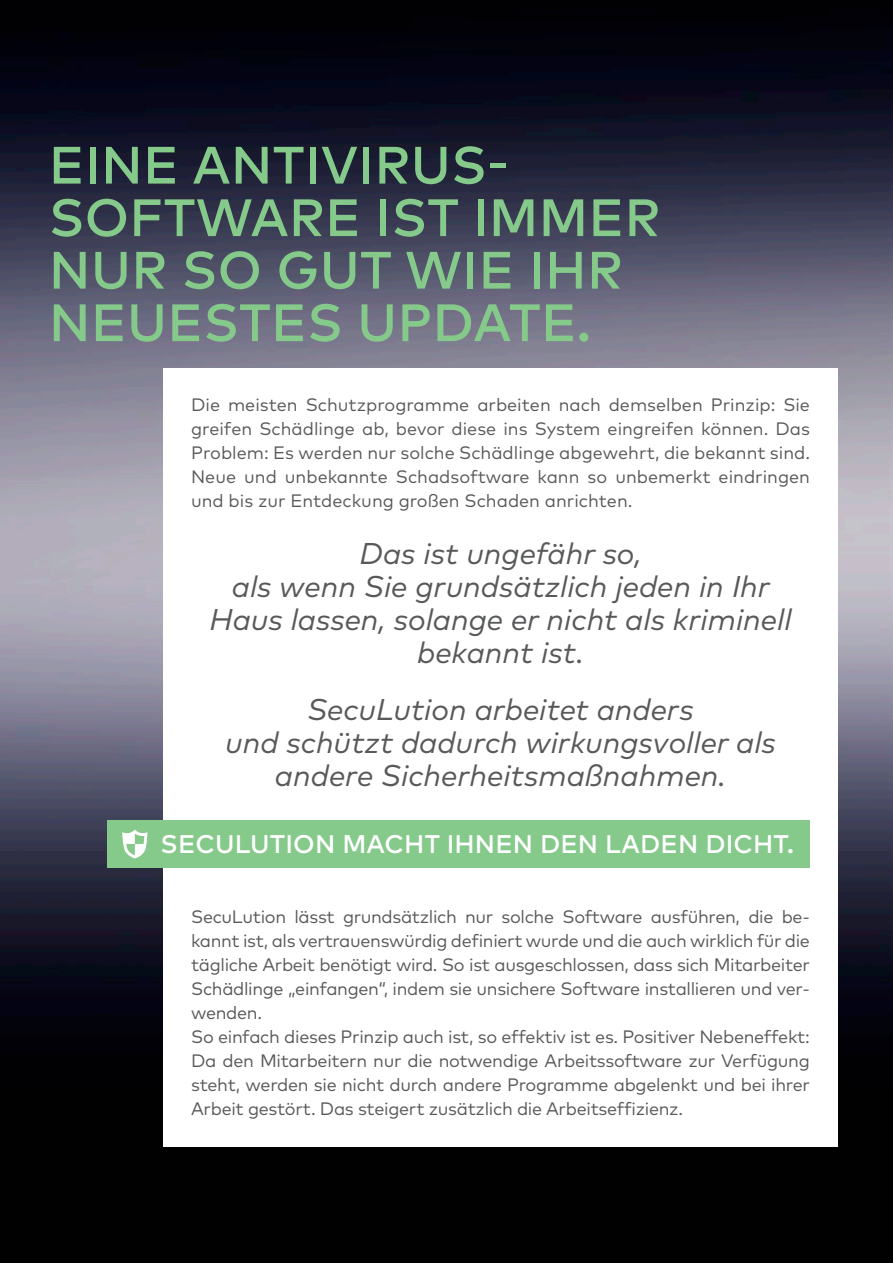
<style>
.page{position:relative;width:893px;height:1263px;background:#fff}
.page>*{position:absolute;margin:0;border:0;box-sizing:border-box;transform-origin:0 0}
.t1{font:500 52.5px/52.5px "Mark OT";letter-spacing:.005em;color:#85c98b}
.t2{font:italic 30px/33px "Mark OT";color:#58595b;text-align:center}
.t3{font:500 25.5px "Mark OT";letter-spacing:.005em;color:#fff}
.t4{font:18px/24px "Mark OT";letter-spacing:-.02em;color:#58595b;text-align:justify}
</style>
<div class="page">
<img style="left:0;top:0;width:891px;height:1263px">
<div style="left:163px;top:369px;width:675px;height:778px;background:#fff"></div>
<div style="left:107px;top:820px;width:703px;height:48px;background:#85c98b"></div>
<svg style="left:122px;top:829px;width:25px;height:29px"></svg>
<img style="left:891px;top:0;width:2px;height:1263px">
<h1 class="t1" style="left:49px;top:137px;width:613px">EINE ANTIVIRUS-<br>SOFTWARE IST IMMER<br>NUR SO GUT WIE IHR<br>NEUESTES UPDATE.</h1>
<p class="t4" style="left:191px;top:392px;width:620px">Die meisten Schutzprogramme arbeiten nach demselben Prinzip: Sie greifen Schädlinge ab, bevor diese ins System eingreifen können. Das Problem: Es werden nur solche Schädlinge abgewehrt, die bekannt sind.<br>Neue und unbekannte Schadsoftware kann so unbemerkt eindringen und bis zur Entdeckung großen Schaden anrichten.</p>
<h2 class="t2" style="left:210px;top:536px;width:583px">Das ist ungefähr so,<br>als wenn Sie grundsätzlich jeden in Ihr<br>Haus lassen, solange er nicht als kriminell bekannt ist.</h2>
<h2 class="t2" style="left:225px;top:692px;width:552px">SecuLution arbeitet anders<br>und schützt dadurch wirkungsvoller als andere Sicherheitsmaßnahmen.</h2>
<h3 class="t3" style="left:161px;top:828px;width:635px">SECULUTION MACHT IHNEN DEN LADEN DICHT.</h3>
<p class="t4" style="left:191px;top:904px;width:620px;text-align:left">SecuLution lässt grundsätzlich nur solche Software ausführen, die be&shy;kannt ist, als vertrauenswürdig definiert wurde und die auch wirklich für die tägliche Arbeit benötigt wird. So ist ausgeschlossen, dass sich Mitarbeiter Schädlinge „einfangen“, indem sie unsichere Software installieren und ver&shy;wenden.<br>So einfach dieses Prinzip auch ist, so effektiv ist es. Positiver Nebeneffekt:<br>Da den Mitarbeitern nur die notwendige Arbeitssoftware zur Verfügung steht, werden sie nicht durch andere Programme abgelenkt und bei ihrer Arbeit gestört. Das steigert zusätzlich die Arbeitseffizienz.</p>
</div>
